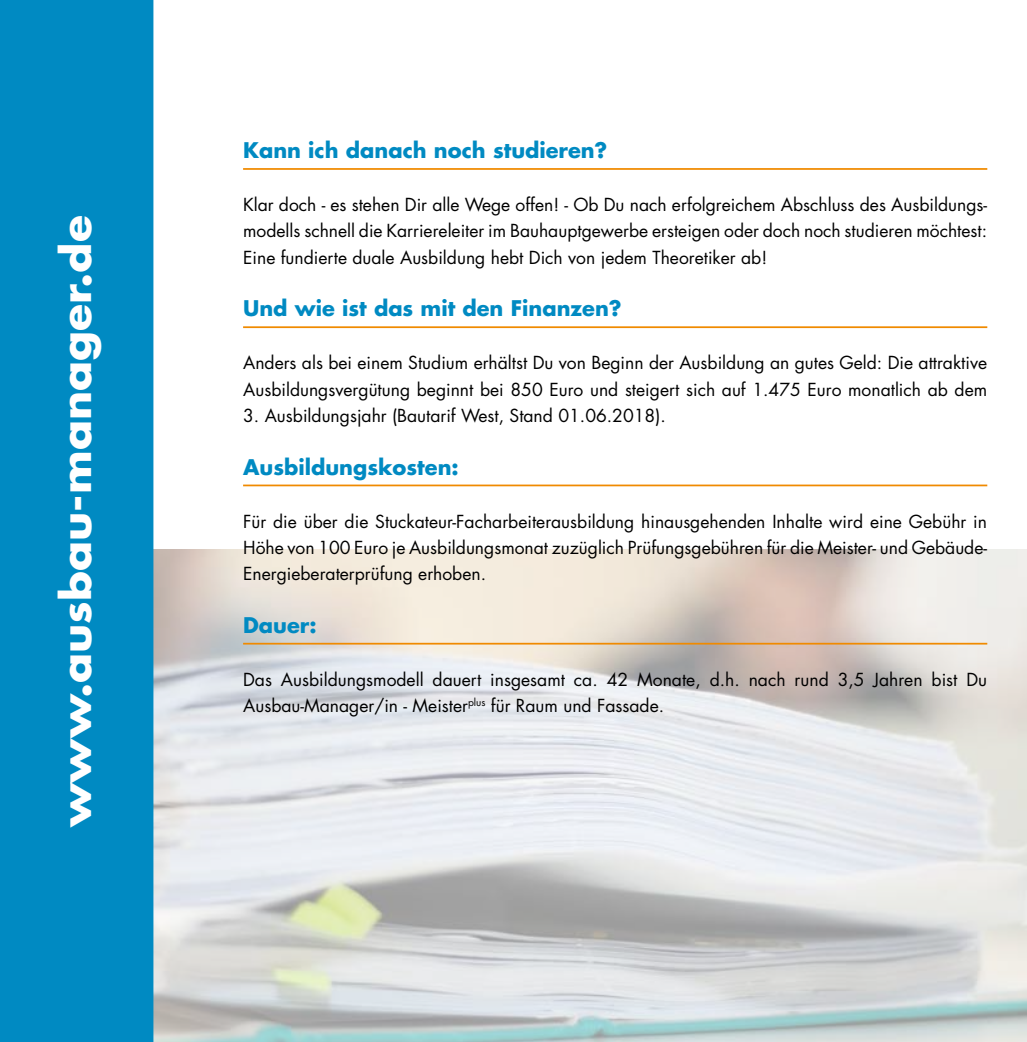
<style>
.page{position:relative;width:1027px;height:1042px;background:#fff}
.page>*{position:absolute;margin:0;border:0;box-sizing:border-box;transform-origin:0 0}
.t1{font:700 40.25px "Futura";color:#fff;scale:1.1 1}
.t2{font:700 21px "Futura";color:#008ac2}
.t3{font:17.5px/26.2px "Futura";color:#000;text-align:justify}
</style>
<div class="page">
<img style="left:153px;top:549px;width:874px;height:493px">
<div style="left:0;top:0;width:153px;height:1042px;background:#008ac2"></div>
<hr style="left:243px;top:168px;width:744px;height:2px;background:#f08a00">
<hr style="left:243px;top:326px;width:744px;height:2px;background:#f08a00">
<hr style="left:243px;top:484px;width:744px;height:2px;background:#f08a00">
<hr style="left:243px;top:643px;width:744px;height:1px;background:#f08a00">
<h1 class="t1" style="left:49px;top:826px;width:557px;rotate:-90deg">www.ausbau-manager.de</h1>
<p class="t2" style="left:243px;top:136px;width:366px">Kann ich danach noch studieren?</p>
<p class="t3" style="left:243px;top:192px;width:745px">Klar doch - es stehen Dir alle Wege offen! - Ob Du nach erfolgreichem Abschluss des Ausbildungs&shy;modells schnell die Karriereleiter im Bauhauptgewerbe ersteigen oder doch noch studieren möchtest:<br>Eine fundierte duale Ausbildung hebt Dich von jedem Theoretiker ab!</p>
<p class="t2" style="left:243px;top:294px;width:380px">Und wie ist das mit den Finanzen?</p>
<p class="t3" style="left:243px;top:350px;width:746px">Anders als bei einem Studium erhältst Du von Beginn der Ausbildung an gutes Geld: Die attraktive<br>Ausbildungsvergütung beginnt bei 850 Euro und steigert sich auf 1.475 Euro monatlich ab dem</p>
<p class="t3" style="left:243px;top:402px;width:424px">3. Ausbildungsjahr (Bautarif West, Stand 01.06.2018).</p>
<p class="t2" style="left:243px;top:453px;width:217px">Ausbildungskosten:</p>
<p class="t3" style="left:243px;top:508px;width:745px">Für die über die Stuckateur-Facharbeiterausbildung hinausgehenden Inhalte wird eine Gebühr in Höhe von 100 Euro je Ausbildungsmonat zuzüglich Prüfungsgebühren für die Meister- und Gebäude-Energieberaterprüfung erhoben.</p>
<p class="t2" style="left:243px;top:611px;width:75px">Dauer:</p>
<p class="t3" style="left:243px;top:666px;width:746px">Das Ausbildungsmodell dauert insgesamt ca. 42 Monate, d.h. nach rund 3,5 Jahren bist Du<br>Ausbau-Manager/in - Meister<sup>plus</sup> für Raum und Fassade.</p>
</div>
